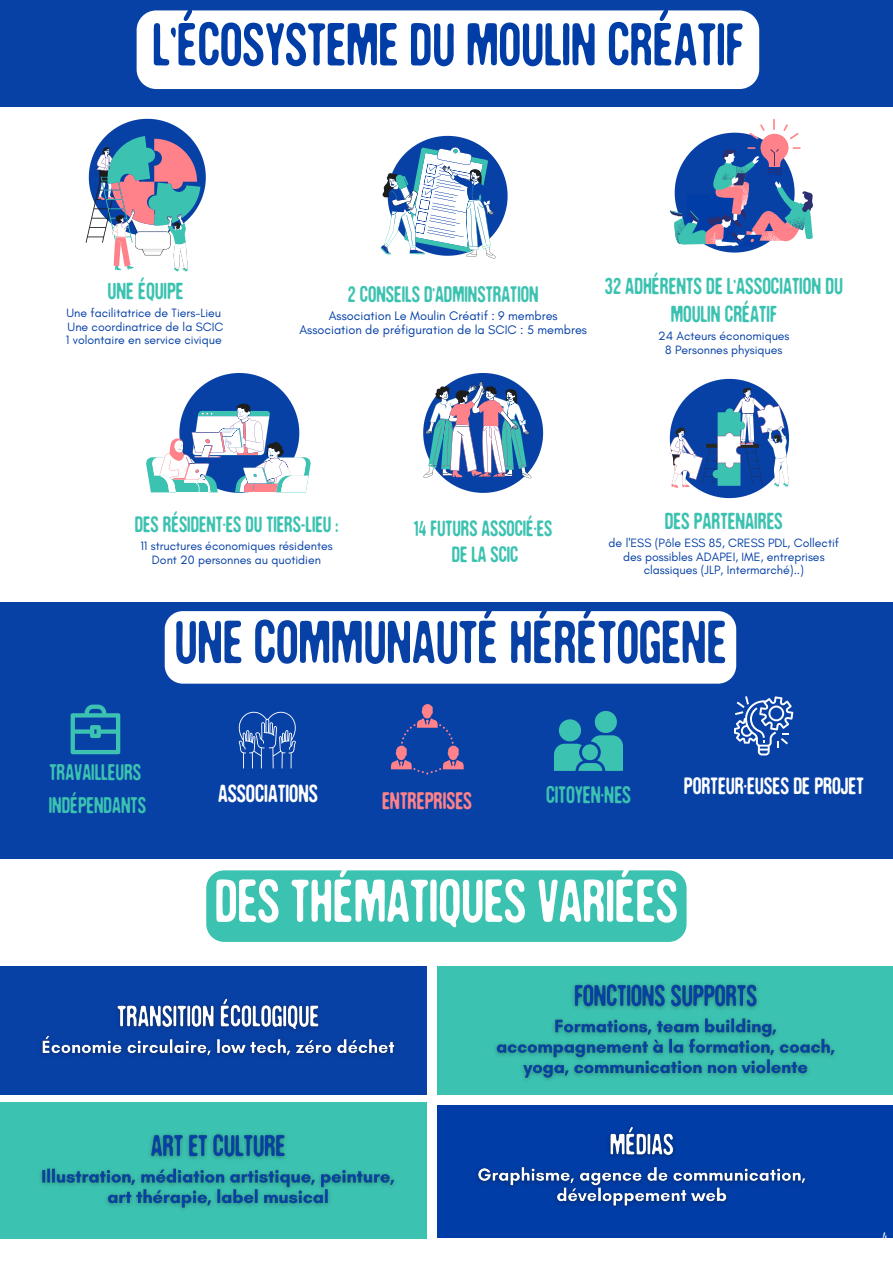
<style>
.page{position:relative;width:893px;height:1264px;background:#fff}
.page>*{position:absolute;margin:0;border:0;box-sizing:border-box;transform-origin:0 0}
.t1{font:63px "DCC Thealiensarecoming";color:#003da6}
.t2{font:63px "DCC Thealiensarecoming";color:#0841a6}
.t3{font:63px "DCC Thealiensarecoming";color:#fff}
.t4{font:25.8px "DCC Thealiensarecoming";color:#fff}
.t5{font:24.9px "DCC Thealiensarecoming";color:#ff8189}
.t6{font:24.9px "DCC Thealiensarecoming";color:#3cc2b1}
.t7{font:24.6px "DCC Thealiensarecoming";color:#fff}
.t8{font:24.15px/27.6px "DCC Thealiensarecoming";color:#3cc2b1;text-align:center}
.t9{font:23.55px "DCC Thealiensarecoming";color:#3cc2b1}
.t10{font:23.4px "DCC Thealiensarecoming";color:#3cc2b1}
.t11{font:23.25px "DCC Thealiensarecoming";color:#3cc2b1}
.t12{font:23.1px "DCC Thealiensarecoming";color:#3cc2b1}
.t13{font:14.55px "DCC Thealiensarecoming";color:#fff}
.t14{font:12.75px "Glacial Indifference";color:#003da6}
.t15{font:12.3px/13.4px "Glacial Indifference";color:#003da6;text-align:center}
</style>
<div class="page">
<div style="left:0;top:602px;width:892px;height:256px;background:#0841a6"></div>
<div style="left:0;top:0;width:892px;height:107px;background:#0841a6"></div>
<svg style="left:86px;top:119px;width:120px;height:153px"></svg>
<svg style="left:146px;top:373px;width:165px;height:120px"></svg>
<svg style="left:423px;top:373px;width:120px;height:120px"></svg>
<svg style="left:380px;top:136px;width:127px;height:122px"></svg>
<svg style="left:670px;top:119px;width:143px;height:133px"></svg>
<svg style="left:669px;top:379px;width:120px;height:119px"></svg>
<div style="left:0;top:966px;width:427px;height:128px;background:#0841a6"></div>
<div style="left:0;top:1102px;width:427px;height:136px;background:#3cc2b1"></div>
<div style="left:437px;top:966px;width:455px;height:128px;background:#3cc2b1"></div>
<div style="left:437px;top:1105px;width:455px;height:133px;background:#003da6"></div>
<img style="left:41px;top:998px;width:354px;height:58px">
<img style="left:40px;top:1134px;width:355px;height:75px">
<img style="left:495px;top:984px;width:340px;height:96px">
<img style="left:477px;top:1127px;width:329px;height:80px">
<div style="left:137px;top:10px;width:622px;height:79px;background:#fff"></div>
<div style="left:206px;top:870px;width:480px;height:71px;background:#3cc2b1"></div>
<div style="left:165px;top:611px;width:571px;height:72px;background:#fff"></div>
<svg style="left:238px;top:711px;width:58px;height:57px"></svg>
<svg style="left:391px;top:704px;width:72px;height:70px"></svg>
<svg style="left:734px;top:696px;width:59px;height:59px"></svg>
<svg style="left:71px;top:704px;width:49px;height:50px"></svg>
<svg style="left:554px;top:711px;width:69px;height:60px"></svg>
<p class="t1" style="left:152px;top:18px;width:592px">L'ÉCOSYSTEME DU MOULIN CRÉATIF</p>
<p class="t8" style="left:107px;top:279px;width:77px">UNE ÉQUIPE</p>
<p class="t15" style="left:66px;top:306px;width:156px">Une facilitatrice de Tiers-Lieu</p>
<p class="t15" style="left:68px;top:319px;width:157px">Une coordinatrice de la SCIC</p>
<p class="t15" style="left:66px;top:333px;width:157px">1 volontaire en service civique</p>
<p class="t10" style="left:348px;top:284px;width:192px">2 CONSEILS D'ADMINSTRATION</p>
<p class="t14" style="left:329px;top:308px;width:230px">Association Le Moulin Créatif : 9 membres</p>
<p class="t14" style="left:299px;top:321px;width:289px">Association de préfiguration de la SCIC : 5 membres</p>
<p class="t8" style="left:604px;top:274px;width:240px">32 ADHÉRENTS DE L'ASSOCIATION DU<br>MOULIN CRÉATIF</p>
<p class="t15" style="left:658px;top:329px;width:133px">24 Acteurs économiques</p>
<p class="t15" style="left:665px;top:342px;width:119px">8 Personnes physiques</p>
<p class="t11" style="left:135px;top:514px;width:205px">DES RÉSIDENT·ES DU TIERS-LIEU :</p>
<p class="t15" style="left:140px;top:539px;width:194px">11 structures économiques résidentes<br>Dont 20 personnes au quotidien</p>
<p class="t12" style="left:414px;top:518px;width:140px">14 FUTURS ASSOCIÉ·ES</p>
<p class="t12" style="left:452px;top:545px;width:68px">DE LA SCIC</p>
<p class="t8" style="left:664px;top:509px;width:119px">DES PARTENAIRES</p>
<p class="t15" style="left:608px;top:536px;width:232px">de l'ESS (Pôle ESS 85, CRESS PDL, Collectif des possibles ADAPEI, IME, entreprises classiques (JLP, Intermarché)..)</p>
<p class="t2" style="left:174px;top:616px;width:553px">UNE COMMUNAUTÉ HÉRÉTOGENE</p>
<p class="t9" style="left:50px;top:762px;width:93px">TRAVAILLEURS</p>
<p class="t9" style="left:49px;top:795px;width:99px">INDÉPENDANTS</p>
<p class="t6" style="left:546px;top:784px;width:86px">CITOYEN·NES</p>
<p class="t4" style="left:218px;top:783px;width:101px">ASSOCIATIONS</p>
<p class="t5" style="left:382px;top:790px;width:91px">ENTREPRISES</p>
<p class="t7" style="left:684px;top:775px;width:181px">PORTEUR·EUSES DE PROJET</p>
<p class="t3" style="left:215px;top:874px;width:464px">DES THÉMATIQUES VARIÉES</p>
<p class="t13" style="left:882px;top:1231px;width:8px">4.</p>
</div>
